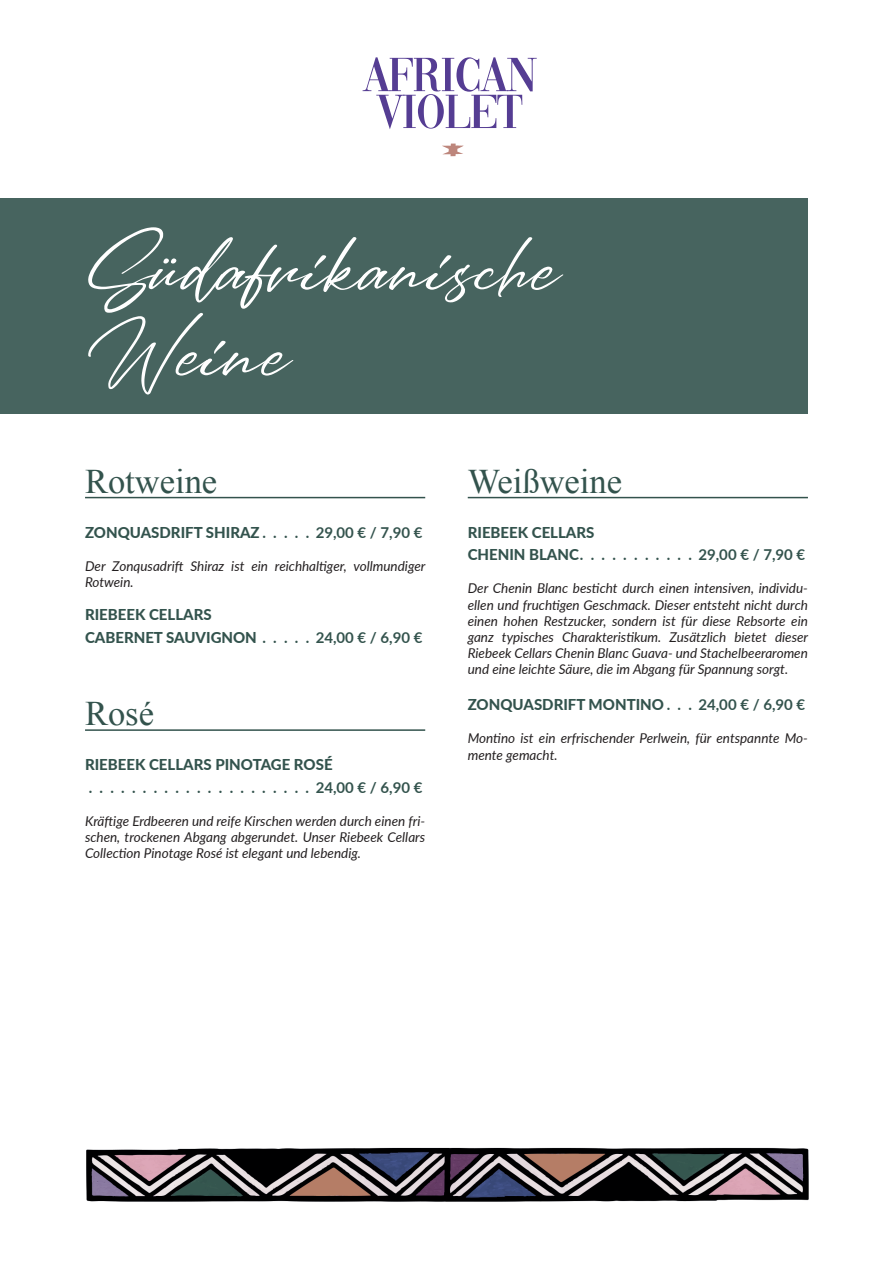
<style>
.page{position:relative;width:893px;height:1263px;background:#fff}
.page>*{position:absolute;margin:0;border:0;box-sizing:border-box;transform-origin:0 0}
.Titel_Minion{font:105.75px "Bresley";color:#fff}
.Titel_H2{font:34.5px "Times New Roman";color:#33534d}
.Speisen{font:800 15px/22.5px "Lato";color:#33534d}
.Speisen-2{font:700 15px/22.5px "Lato";color:#33534d}
.Fliesstext{font:italic 13.5px/16.2px "Lato";color:#231f20}
.s1{font-weight:700}
.s2{font-weight:800}
</style>
<div class="page">
<img style="left:86px;top:1147px;width:723px;height:55px">
<div style="left:0;top:199px;width:808px;height:215px;background:#47645f"></div>
<hr style="left:85px;top:497px;width:340px;height:1px;background:#33534d">
<hr style="left:85px;top:729px;width:340px;height:2px;background:#33534d">
<svg style="left:163px;top:258px;width:13px;height:6px"></svg>
<hr style="left:468px;top:497px;width:340px;height:1px;background:#33534d">
<svg style="left:442px;top:144px;width:21px;height:12px"></svg>
<svg style="left:363px;top:57px;width:174px;height:72px"></svg>
<p class="Titel_Minion" style="left:88px;top:207px;width:476px">Sudafrikanische</p>
<p class="Titel_Minion" style="left:88px;top:292px;width:206px">Weine</p>
<p class="Titel_H2" style="left:85px;top:458px;width:134px">Rotweine</p>
<p class="Speisen" style="left:85px;top:520px;width:339px">ZONQUASDRIFT SHIRAZ <span class="s1">. . . . . 29,00 € / 7,90 €</span></p>
<p class="Fliesstext" style="left:85px;top:557px;width:342px">Der Zonqusadrift Shiraz ist ein reichhaltiger, vollmundiger<br>Rotwein.</p>
<p class="Speisen" style="left:85px;top:603px;width:177px">RIEBEEK CELLARS<br>CABERNET SAUVIGNON <span class="s1">.....</span></p>
<p class="Speisen-2" style="left:316px;top:625px;width:108px">24,00 € / 6,90 €</p>
<p class="Titel_H2" style="left:85px;top:690px;width:70px">Rosé</p>
<p class="Speisen-2" style="left:85px;top:753px;width:339px"><span class="s2">RIEBEEK CELLARS PINOTAGE ROSÉ<br></span>. . . . . . . . . . . . . . . . . . . . . 24,00 € / 6,90 €</p>
<p class="Fliesstext" style="left:85px;top:812px;width:342px;text-align:justify">Kräftige Erdbeeren und reife Kirschen werden durch einen fri&shy;schen, trockenen Abgang abgerundet. Unser Riebeek Cellars Collection Pinotage Rosé ist elegant und lebendig.</p>
<p class="Titel_H2" style="left:468px;top:458px;width:156px">Weißweine</p>
<p class="Speisen" style="left:468px;top:520px;width:339px">RIEBEEK CELLARS<br>CHENIN BLANC <span class="s1">. . . . . . . . . . 29,00 € / 7,90 €</span></p>
<p class="Fliesstext" style="left:468px;top:580px;width:342px;text-align:justify">Der Chenin Blanc besticht durch einen intensiven, individu&shy;ellen und fruchtigen Geschmack. Dieser entsteht nicht durch einen hohen Restzucker, sondern ist für diese Rebsorte ein ganz typisches Charakteristikum. Zusätzlich bietet dieser Riebeek Cellars Chenin Blanc Guava- und Stachelbeeraromen und eine leichte Säure, die im Abgang für Spannung sorgt.</p>
<p class="Speisen" style="left:468px;top:693px;width:339px">ZONQUASDRIFT MONTINO <span class="s1">. . 24,00 € / 6,90 €</span></p>
<p class="Fliesstext" style="left:468px;top:730px;width:342px">Montino ist ein erfrischender Perlwein, für entspannte Mo&shy;mente gemacht.</p>
</div>
